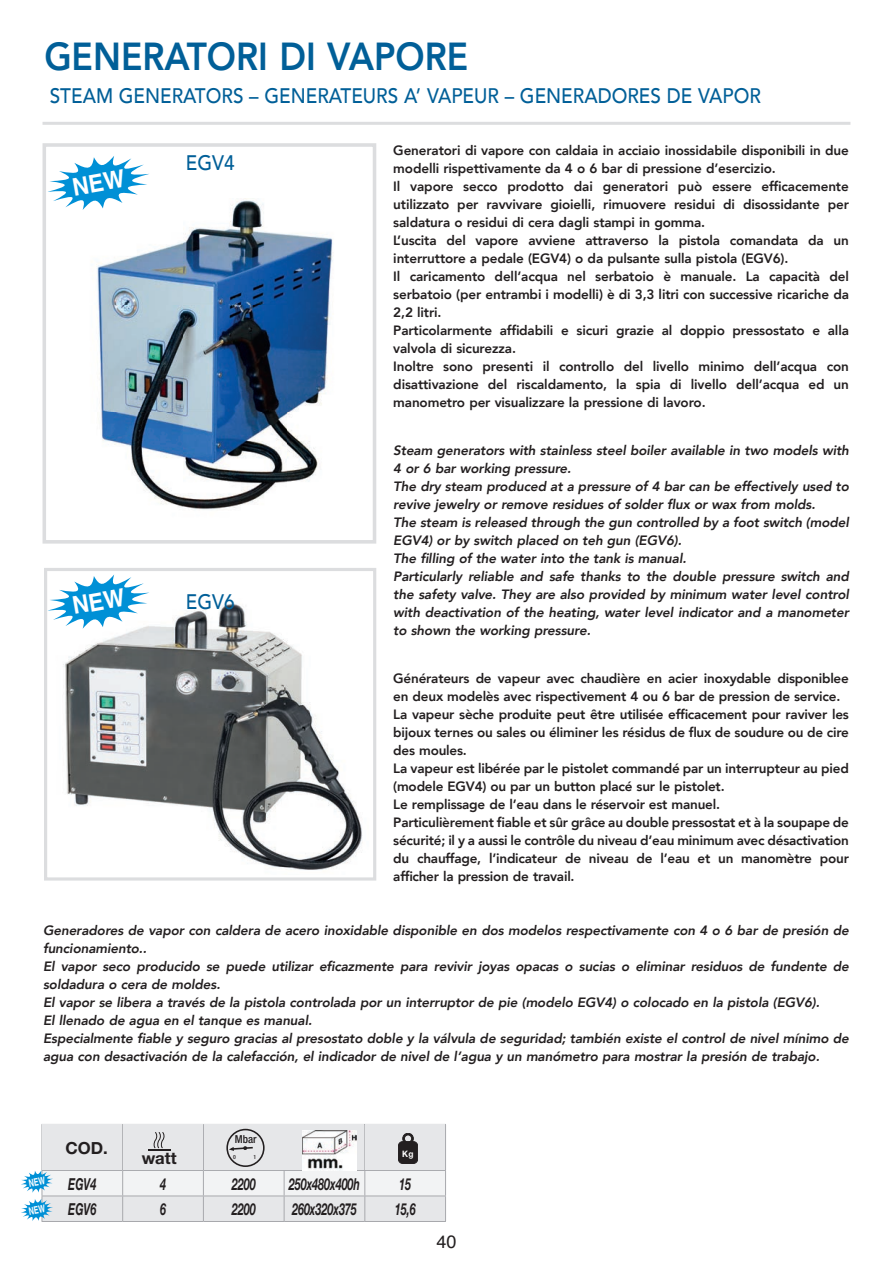
<style>
.page{position:relative;width:893px;height:1263px;background:#fff}
.page>*{position:absolute;margin:0;border:0;box-sizing:border-box;transform-origin:0 0}
.t1{font:800 39px "Avenir";color:#015f98;scale:.9 1}
.t2{font:500 21px "Avenir";color:#015f98;scale:.9 1}
.t3{font:18px "Helvetica";color:#231f20}
.t4{font:700 16.65px "Helvetica Neue";color:#231f20}
.t5{font:italic 700 16.5px "Helvetica Neue";color:#231f20;scale:.65 1}
.t6{font:800 13.5px/18px "Avenir";letter-spacing:-.01em;color:#231f20}
.t7{font:italic 800 13.5px/18px "Avenir";letter-spacing:-.01em;color:#231f20}
.t8{font:500 condensed 10.95px "Helvetica Neue";color:#231f20}
.t9{font:700 8.85px "Helvetica Neue";color:#fff;scale:.94 1}
.t10{font:500 condensed 5.7px "Helvetica Neue";color:#231f20}
</style>
<div class="page">
<hr style="left:43px;top:122px;width:807px;height:3px;background:#dcdddf">
<hr style="left:42px;top:1221px;width:81px;height:1px;background:#a8a9ad">
<hr style="left:123px;top:1221px;width:80px;height:1px;background:#a8a9ad">
<hr style="left:203px;top:1221px;width:81px;height:1px;background:#a8a9ad">
<hr style="left:284px;top:1221px;width:81px;height:1px;background:#a8a9ad">
<hr style="left:365px;top:1221px;width:81px;height:1px;background:#a8a9ad">
<img style="left:63px;top:603px;width:300px;height:267px">
<div style="left:44px;top:568px;width:332px;height:312px;border:3px solid #dcdddf"></div>
<img style="left:96px;top:200px;width:237px;height:310px">
<div style="left:43px;top:143px;width:333px;height:401px;border:4px solid #dcdddf"></div>
<svg style="left:21px;top:1124px;width:425px;height:97px"></svg>
<svg style="left:47px;top:156px;width:103px;height:54px"></svg>
<svg style="left:47px;top:574px;width:103px;height:55px"></svg>
<h1 class="t1" style="left:44px;top:26px;width:473px">GENERATORI DI VAPORE</h1>
<h2 class="t2" style="left:50px;top:78px;width:792px">STEAM GENERATORS – GENERATEURS A’ VAPEUR – GENERADORES DE VAPOR</h2>
<h2 class="t2" style="left:186px;top:144px;width:56px">EGV4</h2>
<h2 class="t2" style="left:186px;top:583px;width:56px">EGV6</h2>
<p class="t6" style="left:393px;top:142px;width:457px">Generatori di vapore con caldaia in acciaio inossidabile disponibili in due modelli rispettivamente da 4 o 6 bar di pressione d’esercizio.<br>Il vapore secco prodotto dai generatori può essere efficacemente utilizzato per ravvivare gioielli, rimuovere residui di disossidante per saldatura o residui di cera dagli stampi in gomma.<br>L’uscita del vapore avviene attraverso la pistola comandata da un interruttore a pedale (EGV4) o da pulsante sulla pistola (EGV6).<br>Il caricamento dell’acqua nel serbatoio è manuale. La capacità del serbatoio (per entrambi i modelli) è di 3,3 litri con successive ricariche da 2,2 litri.<br>Particolarmente affidabili e sicuri grazie al doppio pressostato e alla valvola di sicurezza.<br>Inoltre sono presenti il controllo del livello minimo dell’acqua con disattivazione del riscaldamento, la spia di livello dell’acqua ed un manometro per visualizzare la pressione di lavoro.</p>
<p class="t7" style="left:393px;top:442px;width:457px">Steam generators with stainless steel boiler available in two models with 4 or 6 bar working pressure.<br>The dry steam produced at a pressure of 4 bar can be effectively used to revive jewelry or remove residues of solder flux or wax from molds.<br>The steam is released through the gun controlled by a foot switch (model EGV4) or by switch placed on teh gun (EGV6).<br>The filling of the water into the tank is manual.<br>Particularly reliable and safe thanks to the double pressure switch and the safety valve. They are also provided by minimum water level control with deactivation of the heating, water level indicator and a manometer to shown the working pressure.</p>
<p class="t6" style="left:393px;top:670px;width:457px">Générateurs de vapeur avec chaudière en acier inoxydable disponiblee en deux modelès avec rispectivement 4 ou 6 bar de pression de service.<br>La vapeur sèche produite peut être utilisée efficacement pour raviver les bijoux ternes ou sales ou éliminer les résidus de flux de soudure ou de cire des moules.<br>La vapeur est libérée par le pistolet commandé par un interrupteur au pied (modele EGV4) ou par un button placé sur le pistolet.<br>Le remplissage de l’eau dans le réservoir est manuel.<br>Particulièrement fiable et sûr grâce au double pressostat et à la soupape de sécurité; il y a aussi le contrôle du niveau d’eau minimum avec désactivation du chauffage, l’indicateur de niveau de l’eau et un manomètre pour afficher la pression de travail.</p>
<p class="t7" style="left:43px;top:922px;width:807px">Generadores de vapor con caldera de acero inoxidable disponible en dos modelos respectivamente con 4 o 6 bar de presión de funcionamiento..<br>El vapor seco producido se puede utilizar eficazmente para revivir joyas opacas o sucias o eliminar residuos de fundente de soldadura o cera de moldes.<br>El vapor se libera a través de la pistola controlada por un interruptor de pie (modelo EGV4) o colocado en la pistola (EGV6).<br>El llenado de agua en el tanque es manual.<br>Especialmente fiable y seguro gracias al presostato doble y la válvula de seguridad; también existe el control de nivel mínimo de agua con desactivación de la calefacción, el indicador de nivel de l’agua y un manómetro para mostrar la presión de trabajo.</p>
<p class="t4" style="left:66px;top:1137px;width:44px">COD.</p>
<p class="t8" style="left:235px;top:1132px;width:23px">Mbar</p>
<p class="t4" style="left:142px;top:1148px;width:36px">watt</p>
<p class="t10" style="left:233px;top:1153px;width:4px">0</p>
<p class="t10" style="left:254px;top:1153px;width:4px">1</p>
<p class="t9" style="left:402px;top:1148px;width:14px">Kg</p>
<p class="t5" style="left:68px;top:1173px;width:45px">EGV4</p>
<p class="t5" style="left:160px;top:1173px;width:11px">4</p>
<p class="t5" style="left:232px;top:1173px;width:38px">2200</p>
<p class="t5" style="left:289px;top:1173px;width:111px">250x480x400h</p>
<p class="t5" style="left:399px;top:1173px;width:20px">15</p>
<p class="t5" style="left:68px;top:1199px;width:45px">EGV6</p>
<p class="t5" style="left:160px;top:1199px;width:11px">6</p>
<p class="t5" style="left:232px;top:1199px;width:38px">2200</p>
<p class="t5" style="left:292px;top:1199px;width:101px">260x320x375</p>
<p class="t5" style="left:395px;top:1199px;width:34px">15,6</p>
<h3 class="t3" style="left:436px;top:1228px;width:22px">40</h3>
</div>
